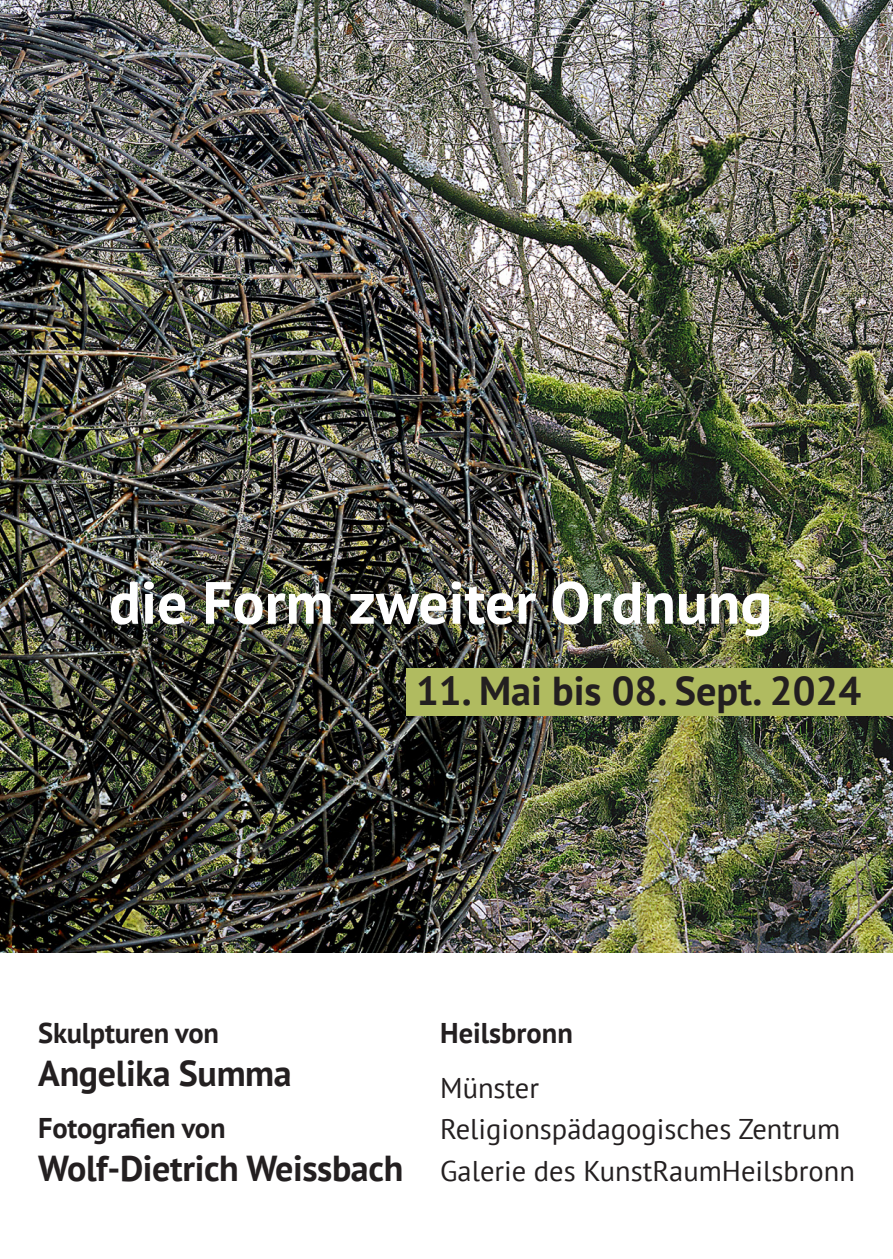
<style>
.page{position:relative;width:893px;height:1259px;background:#fff}
.page>*{position:absolute;margin:0;border:0;box-sizing:border-box;transform-origin:0 0}
.t1{font:700 59.7px "PT Sans";color:#fff}
.t2{font:700 40.2px "PT Sans";color:#231f20}
.t3{font:700 36px "PT Sans";letter-spacing:-.01em;color:#231f20}
.t4{font:28.5px "PT Sans";color:#231f20}
.t5{font:700 28.5px "PT Sans";letter-spacing:-.01em;color:#231f20}
</style>
<div class="page">
<img style="left:0;top:0;width:893px;height:952px">
<div style="left:407px;top:668px;width:486px;height:47px;background:#b0bb60"></div>
<p class="t1" style="left:109px;top:563px;width:665px">die Form zweiter Ordnung</p>
<p class="t2" style="left:416px;top:664px;width:446px">11. Mai bis 08. Sept. 2024</p>
<p class="t5" style="left:38px;top:1014px;width:182px">Skulpturen von</p>
<p class="t3" style="left:38px;top:1050px;width:255px">Angelika Summa</p>
<p class="t5" style="left:38px;top:1109px;width:189px">Fotografien von</p>
<p class="t3" style="left:38px;top:1144px;width:367px">Wolf-Dietrich Weissbach</p>
<p class="t5" style="left:440px;top:1014px;width:134px">Heilsbronn</p>
<p class="t4" style="left:440px;top:1070px;width:101px">Münster</p>
<p class="t4" style="left:440px;top:1111px;width:402px">Religionspädagogisches Zentrum</p>
<p class="t4" style="left:440px;top:1152px;width:416px">Galerie des KunstRaumHeilsbronn</p>
</div>
